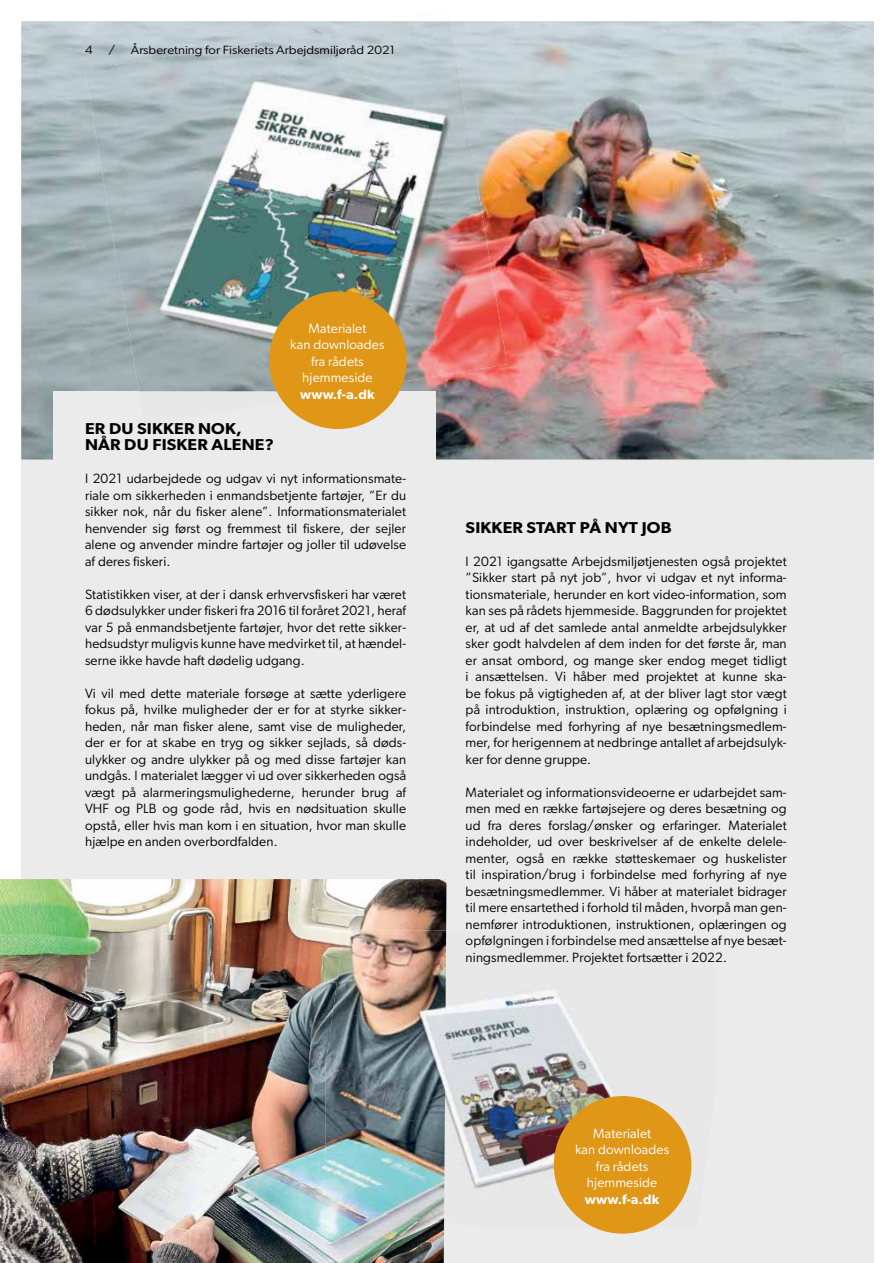
<style>
.page{position:relative;width:893px;height:1263px;background:#fff}
.page>*{position:absolute;margin:0;border:0;box-sizing:border-box;transform-origin:0 0}
.t1{font:600 15.75px/16.5px "Gibson";letter-spacing:.01em;color:#000;scale:1.1 1}
.t2{font:13.5px/16.5px "Gibson";letter-spacing:.01em;color:#000;text-align:justify}
.t3{font:13.5px/16.5px "Gibson";letter-spacing:.01em;color:#fff;text-align:center}
.t4{font:600 13.5px "Gibson";letter-spacing:.01em;color:#fff}
.t5{font:12px "Gibson";color:#000;scale:1.1 1}
</style>
<div class="page">
<div style="left:21px;top:21px;width:853px;height:1242px;background:#eaebea"></div>
<img style="left:21px;top:21px;width:853px;height:438px">
<img style="left:0;top:879px;width:446px;height:384px">
<img style="left:446px;top:930px;width:125px;height:90px">
<img style="left:445px;top:1020px;width:169px;height:101px">
<img style="left:444px;top:1121px;width:152px;height:107px">
<img style="left:649px;top:1144px;width:43px;height:84px">
<img style="left:333px;top:930px;width:113px;height:98px">
<img style="left:325px;top:1012px;width:120px;height:96px">
<img style="left:325px;top:1108px;width:120px;height:114px">
<div style="left:554px;top:1096px;width:137px;height:137px;background:#e09617;border-radius:50%"></div>
<div style="left:53px;top:391px;width:383px;height:231px;background:#eaebea"></div>
<img style="left:85px;top:21px;width:414px;height:354px">
<img style="left:136px;top:313px;width:371px;height:78px">
<img style="left:139px;top:391px;width:174px;height:34px">
<div style="left:269px;top:291px;width:138px;height:138px;background:#e09617;border-radius:50%"></div>
<p class="t5" style="left:85px;top:43px;width:8px">4</p>
<p class="t5" style="left:108px;top:43px;width:8px">/</p>
<p class="t5" style="left:131px;top:43px;width:242px">Årsberetning for Fiskeriets Arbejdsmiljøråd 2021</p>
<p class="t3" style="left:290px;top:320px;width:96px">Materialet<br>kan downloades fra rådets hjemmeside</p>
<p class="t4" style="left:300px;top:386px;width:76px">www.f-a.dk</p>
<p class="t1" style="left:85px;top:419px;width:173px">ER DU SIKKER NOK,<br>NÅR DU FISKER ALENE?</p>
<p class="t2" style="left:85px;top:470px;width:323px">I 2021 udarbejdede og udgav vi nyt informationsmate&shy;riale om sikkerheden i enmandsbetjente fartøjer, ”Er du sikker nok, når du fisker alene”. Informationsmaterialet henvender sig først og fremmest til fiskere, der sejler alene og anvender mindre fartøjer og joller til udøvelse af deres fiskeri.</p>
<p class="t2" style="left:85px;top:585px;width:323px">Statistikken viser, at der i dansk erhvervsfiskeri har været 6 dødsulykker under fiskeri fra 2016 til foråret 2021, heraf var 5 på enmandsbetjente fartøjer, hvor det rette sikker&shy;hedsudstyr muligvis kunne have medvirket til, at hændel&shy;serne ikke havde haft dødelig udgang.</p>
<p class="t2" style="left:85px;top:684px;width:323px">Vi vil med dette materiale forsøge at sætte yderligere fokus på, hvilke muligheder der er for at styrke sikker&shy;heden, når man fisker alene, samt vise de muligheder, der er for at skabe en tryg og sikker sejlads, så døds&shy;ulykker og andre ulykker på og med disse fartøjer kan undgås. I materialet lægger vi ud over sikkerheden også vægt på alarmeringsmulighederne, herunder brug af VHF og PLB og gode råd, hvis en nødsituation skulle opstå, eller hvis man kom i en situation, hvor man skulle hjælpe en anden overbordfalden.</p>
<p class="t1" style="left:466px;top:518px;width:189px">SIKKER START PÅ NYT JOB</p>
<p class="t2" style="left:466px;top:552px;width:323px">I 2021 igangsatte Arbejdsmiljøtjenesten også projektet ”Sikker start på nyt job”, hvor vi udgav et nyt informa&shy;tionsmateriale, herunder en kort video-information, som kan ses på rådets hjemmeside. Baggrunden for projektet er, at ud af det samlede antal anmeldte arbejdsulykker sker godt halvdelen af dem inden for det første år, man er ansat ombord, og mange sker endog meget tidligt i ansættelsen. Vi håber med projektet at kunne ska&shy;be fokus på vigtigheden af, at der bliver lagt stor vægt på introduktion, instruktion, oplæring og opfølgning i forbindelse med forhyring af nye besætningsmedlem&shy;mer, for herigennem at nedbringe antallet af arbejdsulyk&shy;ker for denne gruppe.</p>
<p class="t2" style="left:466px;top:783px;width:323px">Materialet og informationsvideoerne er udarbejdet sam&shy;men med en række fartøjsejere og deres besætning og ud fra deres forslag/ønsker og erfaringer. Materialet indeholder, ud over beskrivelser af de enkelte delele&shy;menter, også en række støtteskemaer og huskelister til inspiration/brug i forbindelse med forhyring af nye besætningsmedlemmer. Vi håber at materialet bidrager til mere ensartethed i forhold til måden, hvorpå man gen&shy;nemfører introduktionen, instruktionen, oplæringen og opfølgningen i forbindelse med ansættelse af nye besæt&shy;ningsmedlemmer. Projektet fortsætter i 2022.</p>
<p class="t3" style="left:575px;top:1124px;width:96px">Materialet<br>kan downloades fra rådets hjemmeside</p>
<p class="t4" style="left:585px;top:1191px;width:76px">www.f-a.dk</p>
</div>
